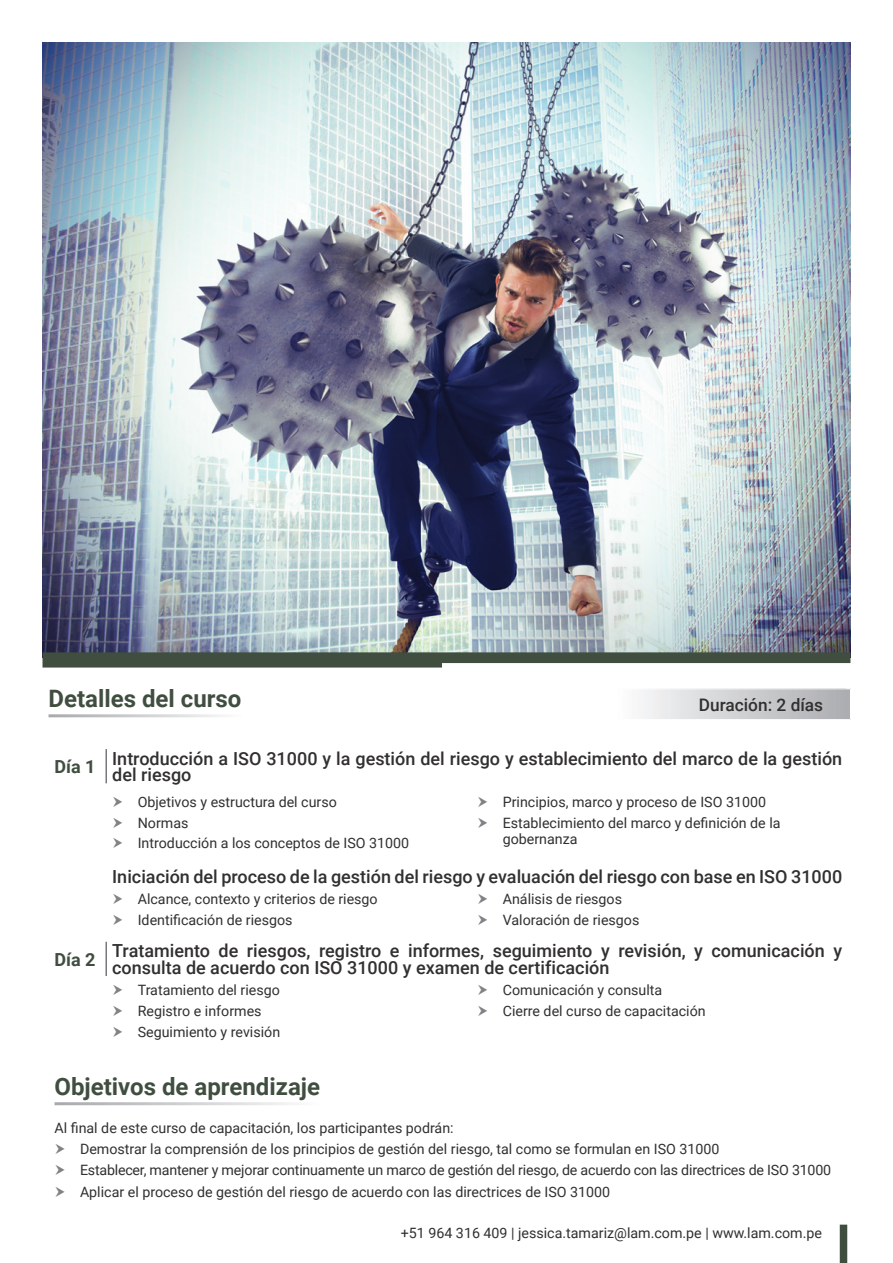
<style>
.page{position:relative;width:893px;height:1263px;background:#fff}
.page>*{position:absolute;margin:0;border:0;box-sizing:border-box;transform-origin:0 0}
.t1{font:700 24px "Roboto";color:#404e40}
.t2{font:500 18px/16.5px "Roboto";color:#312f30}
.t3{font:700 18px "Roboto";color:#404e40}
.t4{font:500 17.25px "Roboto";color:#312f30}
.Bullet_Points{font:14.25px/16.5px "Roboto";color:#312f30}
</style>
<div class="page">
<img style="left:43px;top:43px;width:807px;height:609px">
<svg style="left:43px;top:652px;width:807px;height:15px;background:#425042"></svg>
<svg style="left:642px;top:689px;width:208px;height:30px;background:#cfd0d2"></svg>
<div style="left:442px;top:663px;width:413px;height:9px;background:#fff"></div>
<hr style="left:105px;top:749px;width:2px;height:34px;background:#76787b">
<hr style="left:105px;top:942px;width:2px;height:34px;background:#76787b">
<div style="left:840px;top:1224px;width:7px;height:39px;background:#404e40"></div>
<p class="t1" style="left:49px;top:681px;width:195px">Detalles del curso</p>
<p class="t4" style="left:699px;top:692px;width:126px">Duración: 2 días</p>
<p class="t3" style="left:55px;top:754px;width:43px">Día 1</p>
<p class="t2" style="left:112px;top:749px;width:731px">Introducción a ISO 31000 y la gestión del riesgo y establecimiento del marco de la gestión del riesgo</p>
<p class="Bullet_Points" style="left:138px;top:793px;width:201px">Objetivos y estructura del curso</p>
<p class="Bullet_Points" style="left:138px;top:814px;width:52px">Normas</p>
<p class="Bullet_Points" style="left:138px;top:834px;width:273px">Introducción a los conceptos de ISO 31000</p>
<p class="Bullet_Points" style="left:503px;top:793px;width:265px">Principios, marco y proceso de ISO 31000</p>
<p class="Bullet_Points" style="left:503px;top:814px;width:279px">Establecimiento del marco y definición de la gobernanza</p>
<p class="t2" style="left:112px;top:867px;width:731px">Iniciación del proceso de la gestión del riesgo y evaluación del riesgo con base en ISO 31000</p>
<p class="Bullet_Points" style="left:138px;top:890px;width:241px">Alcance, contexto y criterios de riesgo</p>
<p class="Bullet_Points" style="left:138px;top:911px;width:156px">Identificación de riesgos</p>
<p class="Bullet_Points" style="left:503px;top:890px;width:121px">Análisis de riesgos</p>
<p class="Bullet_Points" style="left:503px;top:911px;width:138px">Valoración de riesgos</p>
<p class="t3" style="left:55px;top:947px;width:43px">Día 2</p>
<p class="t2" style="left:112px;top:942px;width:731px">Tratamiento de riesgos, registro e informes, seguimiento y revisión, y comunicación y consulta de acuerdo con ISO 31000 y examen de certificación</p>
<p class="Bullet_Points" style="left:138px;top:981px;width:144px">Tratamiento del riesgo</p>
<p class="Bullet_Points" style="left:138px;top:1002px;width:125px">Registro e informes</p>
<p class="Bullet_Points" style="left:138px;top:1023px;width:144px">Seguimiento y revisión</p>
<p class="Bullet_Points" style="left:503px;top:981px;width:161px">Comunicación y consulta</p>
<p class="Bullet_Points" style="left:503px;top:1002px;width:204px">Cierre del curso de capacitación</p>
<p class="t1" style="left:55px;top:1069px;width:267px">Objetivos de aprendizaje</p>
<p class="Bullet_Points" style="left:55px;top:1119px;width:401px">Al final de este curso de capacitación, los participantes podrán:</p>
<p class="Bullet_Points" style="left:80px;top:1140px;width:641px">Demostrar la comprensión de los principios de gestión del riesgo, tal como se formulan en ISO 31000</p>
<p class="Bullet_Points" style="left:80px;top:1161px;width:753px">Establecer, mantener y mejorar continuamente un marco de gestión del riesgo, de acuerdo con las directrices de ISO 31000</p>
<p class="Bullet_Points" style="left:80px;top:1183px;width:532px">Aplicar el proceso de gestión del riesgo de acuerdo con las directrices de ISO 31000</p>
<p class="Bullet_Points" style="left:401px;top:1224px;width:423px">+51 964 316 409 | jessica.tamariz@lam.com.pe | www.lam.com.pe</p>
</div>
